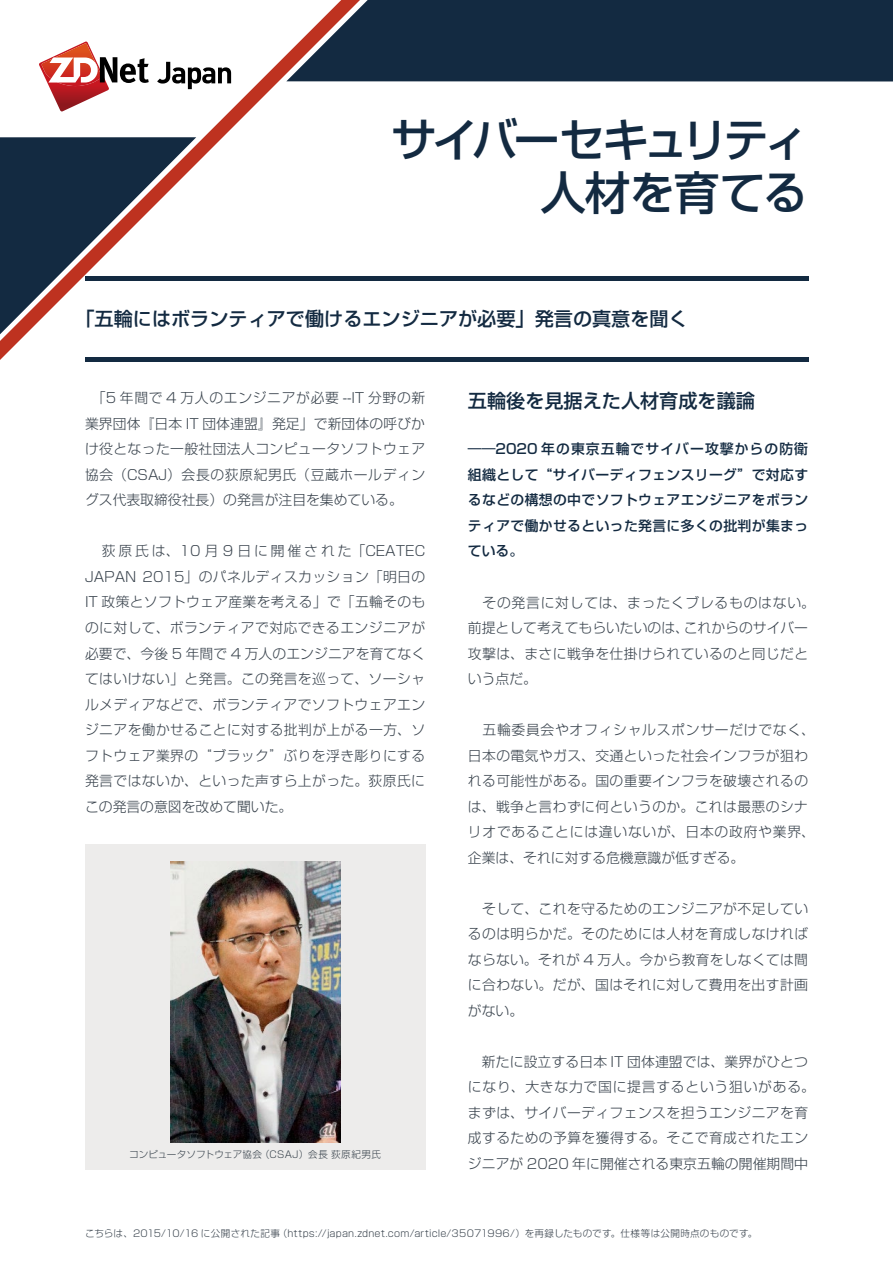
<style>
.page{position:relative;width:893px;height:1263px;background:#fff}
.page>*{position:absolute;margin:0;border:0;box-sizing:border-box;transform-origin:0 0}
.t1{font:500 45.75px/53.1px "Shin Go Pro";letter-spacing:-.075em;color:#132a41;text-align:right}
.t2{font:500 19.2px "Shin Go Pro";color:#132a41}
.t3{font:300 13.8px/25.5px "Shin Go Pro";letter-spacing:.03em;color:#38424c;text-align:justify}
.t4{font:500 13.8px/25.5px "Shin Go Pro";letter-spacing:.025em;color:#132a41;text-align:justify}
.t5{font:300 13.8px/25.5px "Shin Go Pro";letter-spacing:.055em;color:#38424c}
.t6{font:300 9.6px "Shin Go Pro";letter-spacing:.02em;color:#38424c}
.t7{font:300 9.6px "Shin Go Pro";color:#38424c}
.t8{font:300 9.6px "Shin Go Pro";letter-spacing:.05em;color:#38424c}
</style>
<div class="page">
<div style="left:522px;top:0;width:371px;height:81px;background:#132a41"></div>
<svg style="left:0;top:0;width:522px;height:360px"></svg>
<svg style="left:157px;top:62px;width:74px;height:27px"></svg>
<svg style="left:39px;top:42px;width:110px;height:69px"></svg>
<div style="left:85px;top:844px;width:340px;height:326px;background:#edeceb"></div>
<div style="left:85px;top:276px;width:723px;height:5px;background:#132a41"></div>
<hr style="left:85px;top:358px;width:723px;height:4px;background:#132a41">
<img style="left:170px;top:861px;width:170px;height:282px">
<h1 class="t1" style="left:391px;top:108px;width:418px">サイバーセキュリティ人材を育てる</h1>
<h2 class="t2" style="left:75px;top:303px;width:614px">「五輪にはボランティアで働けるエンジニアが必要」発言の真意を聞く</h2>
<p class="t3" style="left:85px;top:384px;width:342px">　「5 年間で 4 万人のエンジニアが必要 --IT 分野の新業界団体『日本 IT 団体連盟』発足」で新団体の呼びかけ役となった一般社団法人コンピュータソフトウェア協会（CSAJ）会長の荻原紀男氏（豆蔵ホールディングス代表取締役社長）の発言が注目を集めている。</p>
<p class="t3" style="left:85px;top:537px;width:342px">　荻原氏は、10 月 9 日に開催された「CEATEC JAPAN 2015」のパネルディスカッション「明日のIT 政策とソフトウェア産業を考える」で「五輪そのものに対して、ボランティアで対応できるエンジニアが必要で、今後 5 年間で 4 万人のエンジニアを育てなくてはいけない」と発言。この発言を巡って、ソーシャルメディアなどで、ボランティアでソフトウェアエンジニアを働かせることに対する批判が上がる一方、ソフトウェア業界の“ブラック”ぶりを浮き彫りにする発言ではないか、といった声すら上がった。荻原氏にこの発言の意図を改めて聞いた。</p>
<p class="t8" style="left:260px;top:1146px;width:122px">（CSAJ）会長荻原紀男氏</p>
<p class="t7" style="left:129px;top:1146px;width:134px">コンピュータソフトウェア協会</p>
<h2 class="t2" style="left:468px;top:385px;width:289px">五輪後を見据えた人材育成を議論</h2>
<p class="t4" style="left:468px;top:435px;width:342px">――2020 年の東京五輪でサイバー攻撃からの防衛組織として“サイバーディフェンスリーグ”で対応するなどの構想の中でソフトウェアエンジニアをボランティアで働かせるといった発言に多くの批判が集まっている。</p>
<p class="t5" style="left:684px;top:588px;width:133px;text-indent:-216px">　その発言に対しては、まったくブレるものはない。これからのサイバー</p>
<p class="t3" style="left:468px;top:613px;width:342px;text-align:left">前提として考えてもらいたいのは、<br>攻撃は、まさに戦争を仕掛けられているのと同じだという点だ。</p>
<p class="t3" style="left:468px;top:715px;width:349px;text-align:left">　五輪委員会やオフィシャルスポンサーだけでなく、日本の電気やガス、交通といった社会インフラが狙われる可能性がある。国の重要インフラを破壊されるのは、戦争と言わずに何というのか。これは最悪のシナリオであることには違いないが、日本の政府や業界、企業は、それに対する危機意識が低すぎる。</p>
<p class="t3" style="left:468px;top:894px;width:342px">　そして、これを守るためのエンジニアが不足しているのは明らかだ。そのためには人材を育成しなければならない。それが 4 万人。今から教育をしなくては間に合わない。だが、国はそれに対して費用を出す計画がない。</p>
<p class="t3" style="left:468px;top:1047px;width:349px;text-align:left">　新たに設立する日本 IT 団体連盟では、業界がひとつになり、大きな力で国に提言するという狙いがある。まずは、サイバーディフェンスを担うエンジニアを育成するための予算を獲得する。そこで育成されたエンジニアが 2020 年に開催される東京五輪の開催期間中</p>
<p class="t6" style="left:278px;top:1226px;width:481px">（https://japan.zdnet.com/article/35071996/）を再録したものです。仕様等は公開時点のものです。</p>
<p class="t6" style="left:85px;top:1226px;width:197px">こちらは、2015/10/16 に公開された記事</p>
</div>
